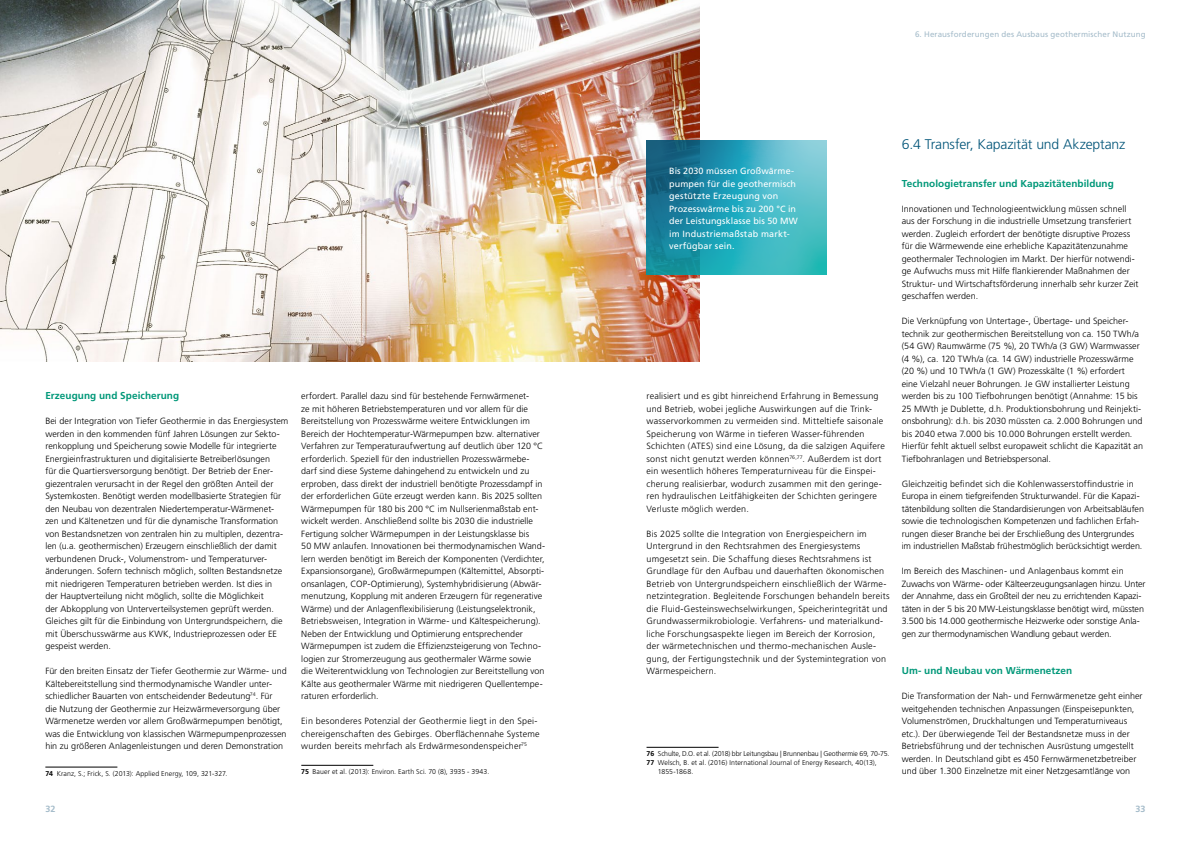
<style>
.page{position:relative;width:1191px;height:842px;background:#fff}
.page>*{position:absolute;margin:0;border:0;box-sizing:border-box;transform-origin:0 0}
.t1{font:300 14px "Frutiger LT Std";letter-spacing:-.01em;color:#005478}
.t2{font:700 10px "Frutiger LT Std";letter-spacing:.005em;color:#009879}
.t3{font:300 9px/12.5px "Frutiger LT Std";letter-spacing:.005em;color:#000}
.t4{font:300 9px/12.5px "Frutiger LT Std";letter-spacing:.025em;color:#000}
.t5{font:9px/12.5px "Frutiger LT Std";letter-spacing:.01em;color:#fff}
.t6{font:700 9px "Frutiger LT Std";color:#a5bcca}
.t7{font:8px "Frutiger LT Std";letter-spacing:.015em;color:#a5bcca}
.t8{font:300 7px "Frutiger LT Std";letter-spacing:.005em;color:#000}
.t9{font:300 7px "Frutiger LT Std";letter-spacing:-.015em;color:#000}
.s1{font-weight:700}
</style>
<div class="page">
<hr style="left:45px;top:766px;width:72px;height:1px;background:#000">
<hr style="left:646px;top:747px;width:72px;height:1px;background:#000">
<hr style="left:301px;top:765px;width:72px;height:1px;background:#000">
<img style="left:0;top:0;width:699px;height:362px">
<svg style="left:646px;top:140px;width:180px;height:134px;background:#319fb2"></svg>
<p class="t2" style="left:45px;top:390px;width:135px">Erzeugung und Speicherung</p>
<p class="t3" style="left:45px;top:415px;width:244px">Bei der Integration von Tiefer Geothermie in das Energiesystem werden in den kommenden fünf Jahren Lösungen zur Sekto&shy;renkopplung und Speicherung sowie Modelle für integrierte Energieinfrastrukturen und digitalisierte Betreiberlösungen<br>für die Quartiersversorgung benötigt. Der Betrieb der Ener&shy;giezentralen verursacht in der Regel den größten Anteil der Systemkosten. Benötigt werden modellbasierte Strategien für den Neubau von dezentralen Niedertemperatur-Wärmenet&shy;zen und Kältenetzen und für die dynamische Transformation von Bestandsnetzen von zentralen hin zu multiplen, dezentra&shy;len (u.a. geothermischen) Erzeugern einschließlich der damit verbundenen Druck-, Volumenstrom- und Temperaturver&shy;änderungen. Sofern technisch möglich, sollten Bestandsnetze mit niedrigeren Temperaturen betrieben werden. Ist dies in<br>der Hauptverteilung nicht möglich, sollte die Möglichkeit<br>der Abkopplung von Unterverteilsystemen geprüft werden.<br>Gleiches gilt für die Einbindung von Untergrundspeichern, die mit Überschusswärme aus KWK, Industrieprozessen oder EE gespeist werden.</p>
<p class="t3" style="left:45px;top:665px;width:243px">Für den breiten Einsatz der Tiefer Geothermie zur Wärme- und Kältebereitstellung sind thermodynamische Wandler unter&shy;schiedlicher Bauarten von entscheidender Bedeutung<sup>74</sup>. Für<br>die Nutzung der Geothermie zur Heizwärmeversorgung über Wärmenetze werden vor allem Großwärmepumpen benötigt, was die Entwicklung von klassischen Wärmepumpenprozessen hin zu größeren Anlagenleistungen und deren Demonstration</p>
<p class="t8" style="left:45px;top:770px;width:183px"><span class="s1">74</span> Kranz, S.; Frick, S. (2013): Applied Energy, 109, 321-327.</p>
<p class="t3" style="left:301px;top:390px;width:245px">erfordert. Parallel dazu sind für bestehende Fernwärmenet-<br>ze mit höheren Betriebstemperaturen und vor allem für die Bereitstellung von Prozesswärme weitere Entwicklungen im Bereich der Hochtemperatur-Wärmepumpen bzw. alternativer Verfahren zur Temperaturaufwertung auf deutlich über 120 °C erforderlich. Speziell für den industriellen Prozesswärmebe&shy;darf sind diese Systeme dahingehend zu entwickeln und zu erproben, dass direkt der industriell benötigte Prozessdampf in der erforderlichen Güte erzeugt werden kann. Bis 2025 sollten Wärmepumpen für 180 bis 200 °C im Nullserienmaßstab ent&shy;wickelt werden. Anschließend sollte bis 2030 die industrielle Fertigung solcher Wärmepumpen in der Leistungsklasse bis<br>50 MW anlaufen. Innovationen bei thermodynamischen Wand&shy;lern werden benötigt im Bereich der Komponenten (Verdichter, Expansionsorgane), Großwärmepumpen (Kältemittel, Absorpti&shy;onsanlagen, COP-Optimierung), Systemhybridisierung (Abwär&shy;menutzung, Kopplung mit anderen Erzeugern für regenerative Wärme) und der Anlagenflexibilisierung (Leistungselektronik, Betriebsweisen, Integration in Wärme- und Kältespeicherung).<br>Neben der Entwicklung und Optimierung entsprechender Wärmepumpen ist zudem die Effizienzsteigerung von Techno&shy;logien zur Stromerzeugung aus geothermaler Wärme sowie die Weiterentwicklung von Technologien zur Bereitstellung von Kälte aus geothermaler Wärme mit niedrigeren Quellentempe&shy;raturen erforderlich.</p>
<p class="t4" style="left:301px;top:715px;width:240px">Ein besonderes Potenzial der Geothermie liegt in den Spei&shy;chereigenschaften des Gebirges. Oberflächennahe Systeme wurden bereits mehrfach als Erdwärmesondenspeicher<sup>75</sup></p>
<p class="t8" style="left:301px;top:768px;width:190px"><span class="s1">75</span> Bauer et al. (2013): Environ. Earth Sci. 70 (8), 3935 - 3943.</p>
<p class="t7" style="left:915px;top:29px;width:232px">6. Herausforderungen des Ausbaus geothermischer Nutzung</p>
<p class="t5" style="left:669px;top:165px;width:130px">Bis 2030 müssen Großwärme&shy;pumpen für die geothermisch gestützte Erzeugung von<br>Prozesswärme bis zu 200 °C in der Leistungsklasse bis 50 MW im Industriemaßstab markt&shy;verfügbar sein.</p>
<p class="t3" style="left:646px;top:390px;width:240px">realisiert und es gibt hinreichend Erfahrung in Bemessung und Betrieb, wobei jegliche Auswirkungen auf die Trink&shy;wasservorkommen zu vermeiden sind. Mitteltiefe saisonale Speicherung von Wärme in tieferen Wasser-führenden Schichten (ATES) sind eine Lösung, da die salzigen Aquifere sonst nicht genutzt werden können<sup>76,77</sup>. Außerdem ist dort ein wesentlich höheres Temperaturniveau für die Einspei&shy;cherung realisierbar, wodurch zusammen mit den geringe&shy;ren hydraulischen Leitfähigkeiten der Schichten geringere Verluste möglich werden.</p>
<p class="t4" style="left:646px;top:527px;width:244px">Bis 2025 sollte die Integration von Energiespeichern im Untergrund in den Rechtsrahmen des Energiesystems umgesetzt sein. Die Schaffung dieses Rechtsrahmens ist Grundlage für den Aufbau und dauerhaften ökonomischen Betrieb von Untergrundspeichern einschließlich der Wärme&shy;netzintegration. Begleitende Forschungen behandeln bereits die Fluid-Gesteinswechselwirkungen, Speicherintegrität und Grundwassermikrobiologie. Verfahrens- und materialkund&shy;liche Forschungsaspekte liegen im Bereich der Korrosion, der wärmetechnischen und thermo-mechanischen Ausle&shy;gung, der Fertigungstechnik und der Systemintegration von Wärmespeichern.</p>
<p class="t9" style="left:646px;top:750px;width:244px"><span class="s1">76</span> Schulte, D.O. et al. (2018) bbr Leitungsbau | Brunnenbau | Geothermie 69, 70-75.</p>
<p class="t8" style="left:646px;top:759px;width:232px"><span class="s1">77</span> Welsch, B. et al. (2016) International Journal of Energy Research, 40(13),</p>
<p class="t8" style="left:658px;top:768px;width:37px">1855-1868.</p>
<h1 class="t1" style="left:901px;top:136px;width:225px">6.4 Transfer, Kapazität und Akzeptanz</h1>
<p class="t2" style="left:901px;top:177px;width:214px">Technologietransfer und Kapazitätenbildung</p>
<p class="t3" style="left:901px;top:202px;width:238px">Innovationen und Technologieentwicklung müssen schnell aus der Forschung in die industrielle Umsetzung transferiert werden. Zugleich erfordert der benötigte disruptive Prozess für die Wärmewende eine erhebliche Kapazitätenzunahme geothermaler Technologien im Markt. Der hierfür notwendi&shy;ge Aufwuchs muss mit Hilfe flankierender Maßnahmen der Struktur- und Wirtschaftsförderung innerhalb sehr kurzer Zeit geschaffen werden.</p>
<p class="t3" style="left:901px;top:315px;width:243px">Die Verknüpfung von Untertage-, Übertage- und Speicher&shy;technik zur geothermischen Bereitstellung von ca. 150 TWh/a (54 GW) Raumwärme (75 %), 20 TWh/a (3 GW) Warmwasser (4 %), ca. 120 TWh/a (ca. 14 GW) industrielle Prozesswärme (20 %) und 10 TWh/a (1 GW) Prozesskälte (1 %) erfordert eine Vielzahl neuer Bohrungen. Je GW installierter Leistung werden bis zu 100 Tiefbohrungen benötigt (Annahme: 15 bis 25 MWth je Dublette, d.h. Produktionsbohrung und Reinjekti&shy;onsbohrung): d.h. bis 2030 müssten ca. 2.000 Bohrungen und bis 2040 etwa 7.000 bis 10.000 Bohrungen erstellt werden.<br>Hierfür fehlt aktuell selbst europaweit schlicht die Kapazität an Tiefbohranlagen und Betriebspersonal.</p>
<p class="t3" style="left:901px;top:478px;width:244px">Gleichzeitig befindet sich die Kohlenwasserstoffindustrie in Europa in einem tiefgreifenden Strukturwandel. Für die Kapazi&shy;tätenbildung sollten die Standardisierungen von Arbeitsabläufen sowie die technologischen Kompetenzen und fachlichen Erfah&shy;rungen dieser Branche bei der Erschließung des Untergrundes im industriellen Maßstab frühestmöglich berücksichtigt werden.</p>
<p class="t3" style="left:901px;top:565px;width:245px">Im Bereich des Maschinen- und Anlagenbaus kommt ein Zuwachs von Wärme- oder Kälteerzeugungsanlagen hinzu. Unter der Annahme, dass ein Großteil der neu zu errichtenden Kapazi&shy;täten in der 5 bis 20 MW-Leistungsklasse benötigt wird, müssten 3.500 bis 14.000 geothermische Heizwerke oder sonstige Anla&shy;gen zur thermodynamischen Wandlung gebaut werden.</p>
<p class="t2" style="left:901px;top:665px;width:172px">Um- und Neubau von Wärmenetzen</p>
<p class="t3" style="left:901px;top:690px;width:242px">Die Transformation der Nah- und Fernwärmenetze geht einher weitgehenden technischen Anpassungen (Einspeisepunkten, Volumenströmen, Druckhaltungen und Temperaturniveaus etc.). Der überwiegende Teil der Bestandsnetze muss in der Betriebsführung und der technischen Ausrüstung umgestellt werden. In Deutschland gibt es 450 Fernwärmenetzbetreiber und über 1.300 Einzelnetze mit einer Netzgesamtlänge von</p>
<p class="t6" style="left:45px;top:803px;width:12px">32</p>
<p class="t6" style="left:1135px;top:803px;width:12px">33</p>
</div>
